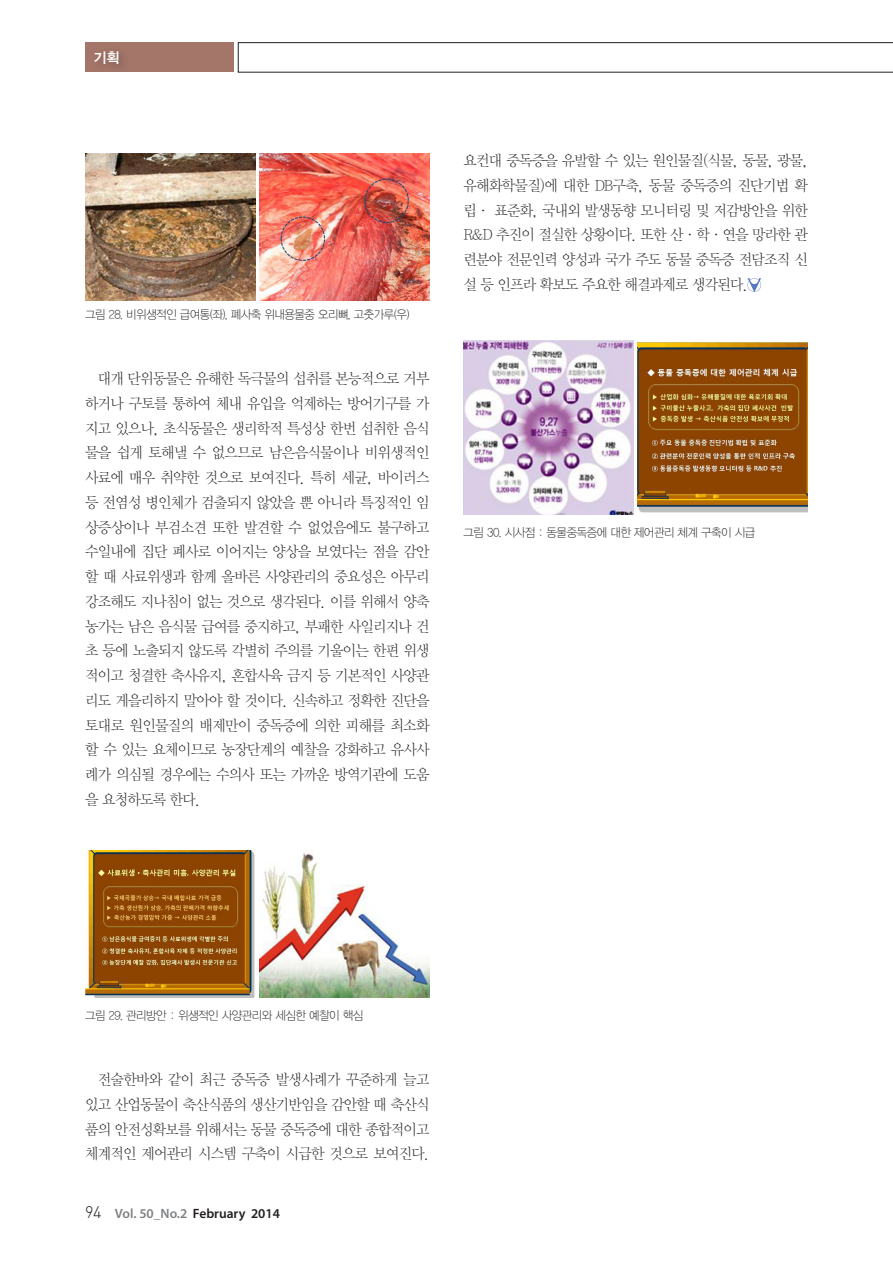
<style>
.page{position:relative;width:893px;height:1263px;background:#fff}
.page>*{position:absolute;margin:0;border:0;box-sizing:border-box;transform-origin:0 0}
.t1{font:15px/24.8px "YDIY Mj O310";letter-spacing:-.05em;color:#231f20;text-align:justify;scale:.95 1}
.t2{font:14.25px "YDIYGO340";color:#fff}
.t3{font:600 13.5px "Myriad Pro";color:#231f20}
.t4{font:12px "YDIYGO310";letter-spacing:-.04em;color:#231f20;scale:.95 1}
.s1{font-family:"Dinlig";font-weight:400;font-size:16.5px}
.s2{color:#808285}
</style>
<div class="page">
<svg style="left:747px;top:278px;width:14px;height:14px"></svg>
<img style="left:85px;top:153px;width:170px;height:147px">
<img style="left:259px;top:153px;width:170px;height:147px">
<img style="left:86px;top:850px;width:168px;height:148px">
<img style="left:259px;top:853px;width:170px;height:145px">
<img style="left:463px;top:340px;width:171px;height:174px">
<img style="left:638px;top:342px;width:170px;height:171px">
<div style="left:85px;top:43px;width:149px;height:29px;background:#a47569"></div>
<div style="left:90px;top:46px;width:40px;height:29px;background:#231f20;opacity:.3"></div>
<svg style="left:238px;top:43px;width:655px;height:29px"></svg>
<p class="t2" style="left:94px;top:49px;width:28px">기획</p>
<p class="t4" style="left:85px;top:308px;width:343px">그림 28. 비위생적인 급여통(좌), 폐사축 위내용물중 오리뼈, 고춧가루(우)</p>
<p class="t1" style="left:85px;top:367px;width:364px;text-indent:13px">대개 단위동물은 유해한 독극물의 섭취를 본능적으로 거부 하거나 구토를 통하여 체내 유입을 억제하는 방어기구를 가 지고 있으나, 초식동물은 생리학적 특성상 한번 섭취한 음식 물을 쉽게 토해낼 수 없으므로 남은음식물이나 비위생적인 사료에 매우 취약한 것으로 보여진다. 특히 세균, 바이러스 등 전염성 병인체가 검출되지 않았을 뿐 아니라 특징적인 임 상증상이나 부검소견 또한 발견할 수 없었음에도 불구하고 수일내에 집단 폐사로 이어지는 양상을 보였다는 점을 감안 할 때 사료위생과 함께 올바른 사양관리의 중요성은 아무리 강조해도 지나침이 없는 것으로 생각된다. 이를 위해서 양축 농가는 남은 음식물 급여를 중지하고, 부패한 사일리지나 건 초 등에 노출되지 않도록 각별히 주의를 기울이는 한편 위생 적이고 청결한 축사유지, 혼합사육 금지 등 기본적인 사양관 리도 게을리하지 말아야 할 것이다. 신속하고 정확한 진단을 토대로 원인물질의 배제만이 중독증에 의한 피해를 최소화 할 수 있는 요체이므로 농장단계의 예찰을 강화하고 유사사 례가 의심될 경우에는 수의사 또는 가까운 방역기관에 도움 을 요청하도록 한다.</p>
<p class="t1" style="left:463px;top:149px;width:364px">요컨대 중독증을 유발할 수 있는 원인물질(식물, 동물, 광물, 유해화학물질)에 대한 DB구축, 동물 중독증의 진단기법 확 립· 표준화, 국내외 발생동향 모니터링 및 저감방안을 위한 R&amp;D 추진이 절실한 상황이다. 또한 산·학·연을 망라한 관 련분야 전문인력 양성과 국가 주도 동물 중독증 전담조직 신 설 등 인프라 확보도 주요한 해결과제로 생각된다.</p>
<p class="t4" style="left:463px;top:525px;width:309px">그림 30. 시사점 : 동물중독증에 대한 제어관리 체계 구축이 시급</p>
<p class="t4" style="left:85px;top:1009px;width:294px">그림 29. 관리방안 : 위생적인 사양관리와 세심한 예찰이 핵심</p>
<p class="t1" style="left:85px;top:1068px;width:364px;text-indent:13px">전술한바와 같이 최근 중독증 발생사례가 꾸준하게 늘고 있고 산업동물이 축산식품의 생산기반임을 감안할 때 축산식 품의 안전성확보를 위해서는 동물 중독증에 대한 종합적이고 체계적인 제어관리 시스템 구축이 시급한 것으로 보여진다.</p>
<p class="t3" style="left:85px;top:1205px;width:196px"><span class="s1">94</span> <span class="s2">Vol. 50_No.2</span> February 2014</p>
</div>
